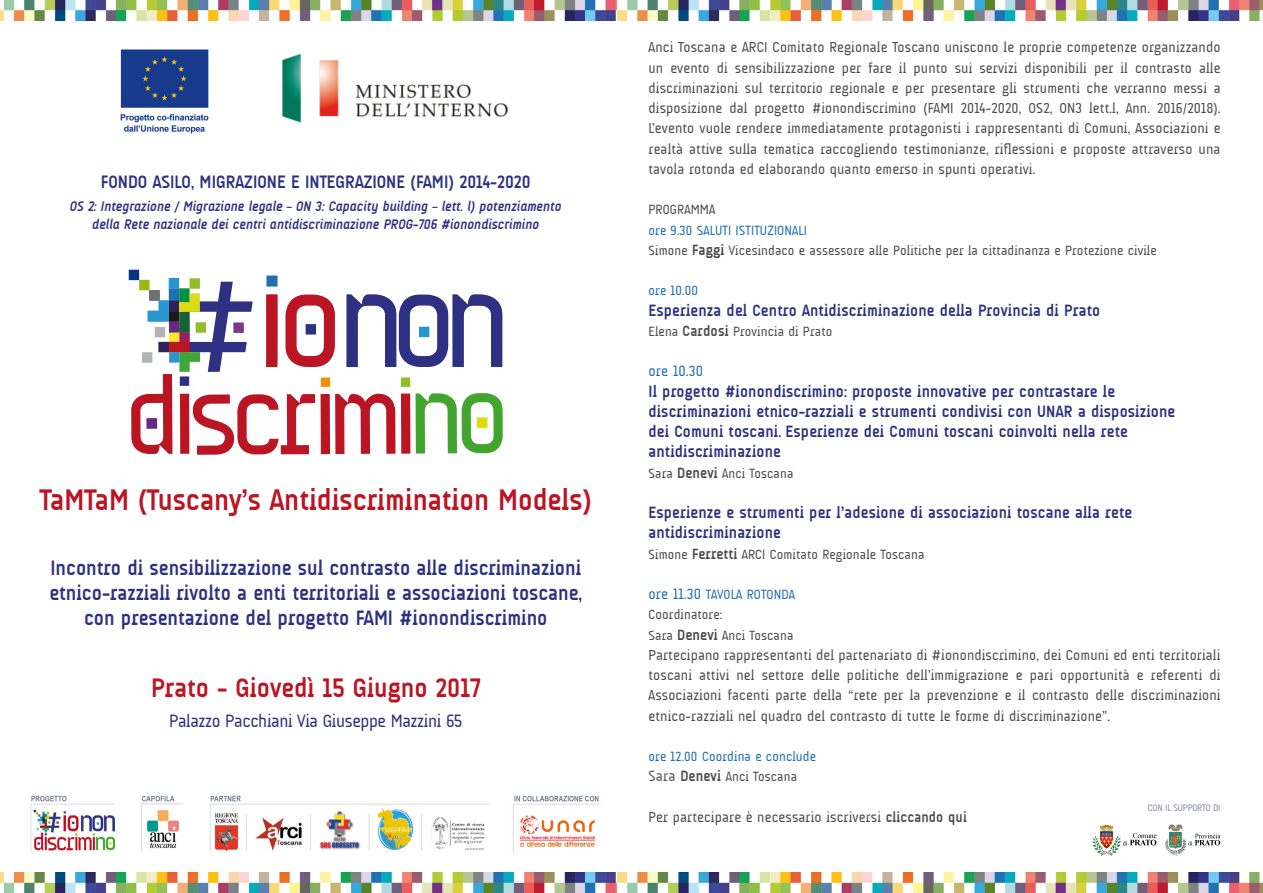
<style>
.page{position:relative;width:1263px;height:893px;background:#fff}
.page>*{position:absolute;margin:0;border:0;box-sizing:border-box;transform-origin:0 0}
.t1{font:700 30px "A Udimat";color:#bb1423}
.t2{font:700 27px "A Udimat";color:#bb1423}
.t3{font:700 21px/25.2px "A Udimat";color:#2e3082;text-align:center}
.t4{font:700 18.15px "A Udimat";color:#2e3082}
.t5{font:18px "A Udimat";letter-spacing:-.02em;color:#2e3082}
.t6{font:700 16.5px/20.2px "A Udimat";letter-spacing:.01em;color:#2e3082}
.t7{font:15px "A Udimat";letter-spacing:.01em;color:#1f6fb1}
.t8{font:14.55px/20.2px "A Udimat";letter-spacing:.01em;color:#4b4b4d;text-align:justify}
.t9{font:italic 700 14.1px/18.1px "A Udimat";color:#2e3082;text-align:center}
.t10{font:13.5px/20.2px "A Udimat";letter-spacing:.01em;color:#4b4b4d}
.t11{font:13.5px/20.2px "A Udimat";letter-spacing:.01em;color:#1f6fb1}
.t12{font:9.6px "A Udimat";color:#848fa3}
.s1{color:#1f6fb1}
.s2{font-weight:700;font-size:15px}
.s3{font-size:15px;color:#1f6fb1}
.s4{font-size:15px;color:#58585a}
.s5{font-weight:700;font-size:15px;color:#4b4b4d}
.s6{color:#4b4b4d}
.s7{font-weight:700}
</style>
<div class="page">
<img style="left:0;top:0;width:618px;height:21px">
<img style="left:618px;top:0;width:645px;height:21px">
<img style="left:0;top:872px;width:618px;height:21px">
<img style="left:618px;top:872px;width:645px;height:21px">
<div style="left:189px;top:278px;width:11px;height:11px;background:#91bd27"></div>
<div style="left:129px;top:270px;width:10px;height:10px;background:#07337f"></div>
<div style="left:139px;top:280px;width:11px;height:10px;background:#94bc10"></div>
<div style="left:169px;top:278px;width:10px;height:10px;background:#2897d0"></div>
<div style="left:266px;top:276px;width:12px;height:11px;background:#1f6fb1"></div>
<svg style="left:131px;top:282px;width:372px;height:173px"></svg>
<div style="left:169px;top:342px;width:21px;height:10px;background:#bb1423"></div>
<div style="left:158px;top:342px;width:11px;height:10px;background:#2d2359"></div>
<img style="left:120px;top:49px;width:89px;height:85px">
<img style="left:282px;top:53px;width:226px;height:70px">
<img style="left:30px;top:795px;width:570px;height:57px">
<img style="left:1092px;top:824px;width:29px;height:32px">
<img style="left:1165px;top:824px;width:20px;height:32px">
<svg style="left:1188px;top:833px;width:32px;height:12px"></svg>
<svg style="left:1123px;top:833px;width:33px;height:12px"></svg>
<p class="t4" style="left:101px;top:172px;width:431px">FONDO ASILO, MIGRAZIONE E INTEGRAZIONE (FAMI) 2014-2020</p>
<p class="t9" style="left:70px;top:197px;width:493px">OS 2: Integrazione / Migrazione legale – ON 3: Capacity building – lett. l) potenziamento della Rete nazionale dei centri antidiscriminazione PROG-706 #ionondiscrimino</p>
<h1 class="t1" style="left:40px;top:482px;width:554px">TaMTaM (Tuscany’s Antidiscrimination Models)</h1>
<h3 class="t3" style="left:49px;top:555px;width:534px">Incontro di sensibilizzazione sul contrasto alle discriminazioni etnico-razziali rivolto a enti territoriali e associazioni toscane, con presentazione del progetto FAMI #ionondiscrimino</h3>
<h2 class="t2" style="left:151px;top:673px;width:331px">Prato - Giovedì 15 Giugno 2017</h2>
<p class="t5" style="left:169px;top:711px;width:295px">Palazzo Pacchiani Via Giuseppe Mazzini 65</p>
<p class="t8" style="left:648px;top:37px;width:573px">Anci Toscana e ARCI Comitato Regionale Toscano uniscono le proprie competenze organizzando un evento di sensibilizzazione per fare il punto sui servizi disponibili per il contrasto alle discriminazioni sul territorio regionale e per presentare gli strumenti che verranno messi a disposizione dal progetto #ionondiscrimino (FAMI 2014-2020, OS2, ON3 lett.l, Ann. 2016/2018).<br>L’evento vuole rendere immediatamente protagonisti i rappresentanti di Comuni, Associazioni e realtà attive sulla tematica raccogliendo testimonianze, riflessioni e proposte attraverso una tavola rotonda ed elaborando quanto emerso in spunti operativi.</p>
<p class="t10" style="left:648px;top:200px;width:68px">PROGRAMMA</p>
<p class="t10" style="left:648px;top:220px;width:510px"><span class="s1">ore 9.30 SALUTI ISTITUZIONALI<br></span>Simone <span class="s2">Faggi</span> Vicesindaco e assessore alle Politiche per la cittadinanza e Protezione civile</p>
<p class="t11" style="left:648px;top:281px;width:51px">ore 10.00</p>
<p class="t6" style="left:648px;top:300px;width:453px">Esperienza del Centro Antidiscriminazione della Provincia di Prato</p>
<p class="t10" style="left:648px;top:321px;width:185px">Elena <span class="s2">Cardosi</span> Provincia di Prato</p>
<p class="t7" style="left:648px;top:363px;width:56px">ore 10.30</p>
<p class="t6" style="left:648px;top:381px;width:528px">Il progetto #ionondiscrimino: proposte innovative per contrastare le discriminazioni etnico-razziali e strumenti condivisi con UNAR a disposizione dei Comuni toscani. Esperienze dei Comuni toscani coinvolti nella rete antidiscriminazione</p>
<p class="t10" style="left:648px;top:463px;width:146px">Sara <span class="s2">Denevi</span> Anci Toscana</p>
<p class="t6" style="left:648px;top:502px;width:485px">Esperienze e strumenti per l’adesione di associazioni toscane alla rete antidiscriminazione</p>
<p class="t10" style="left:648px;top:544px;width:277px">Simone <span class="s2">Ferretti</span> ARCI Comitato Regionale Toscana</p>
<p class="t10" style="left:648px;top:584px;width:148px"><span class="s3">ore 11.30</span> <span class="s1">TAVOLA ROTONDA<br></span>Coordinatore:<br>Sara <span class="s2">Denevi</span> Anci Toscana</p>
<p class="t8" style="left:648px;top:645px;width:573px">Partecipano rappresentanti del partenariato di #ionondiscrimino, dei Comuni ed enti territoriali toscani attivi nel settore delle politiche dell’immigrazione e pari opportunità e referenti di Associazioni facenti parte della “rete per la prevenzione e il contrasto delle discriminazioni etnico-razziali nel quadro del contrasto di tutte le forme di discriminazione”.</p>
<p class="t11" style="left:648px;top:746px;width:169px">ore 12.00 Coordina e conclude<br><span class="s4">Sara</span> <span class="s5">Denevi</span> <span class="s6">Anci Toscana</span></p>
<p class="t8" style="left:648px;top:807px;width:320px">Per partecipare è necessario iscriversi <span class="s7">cliccando qui</span></p>
<p class="t12" style="left:1148px;top:803px;width:32px">Con ilsupporto</p>
<p class="t12" style="left:1213px;top:803px;width:4px">di</p>
</div>
